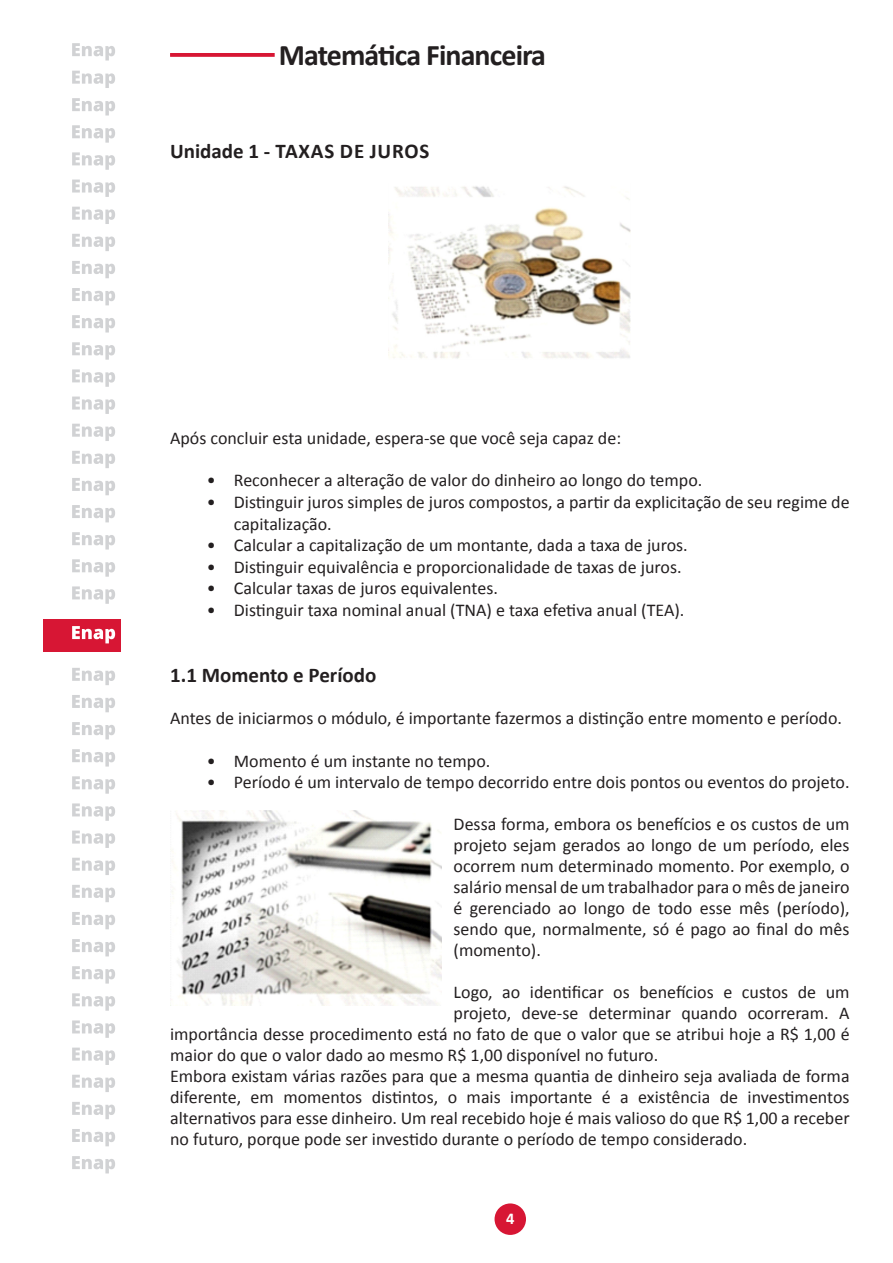
<style>
.page{position:relative;width:893px;height:1263px;background:#fff}
.page>*{position:absolute;margin:0;border:0;box-sizing:border-box;transform-origin:0 0}
.Titulo{font:700 30px "Calibri";letter-spacing:-.03em;color:#231f20}
.Sub_titulo{font:700 21px "Calibri";letter-spacing:.03em;color:#231f20}
.Sub_titulo-2{font:700 21px "Calibri";color:#231f20}
.texto{font:18px/21px "Calibri";color:#231f20;text-align:justify}
.t1{font:700 16.5px "Calibri";color:#fff}
</style>
<div class="page">
<div style="left:495px;top:1203px;width:31px;height:32px;background:#d71634;border-radius:50%"></div>
<div style="left:44px;top:619px;width:77px;height:32px;background:#d71634"></div>
<svg style="left:72px;top:626px;width:43px;height:17px"></svg>
<svg style="left:72px;top:98px;width:43px;height:17px"></svg>
<svg style="left:72px;top:125px;width:43px;height:18px"></svg>
<svg style="left:72px;top:152px;width:43px;height:18px"></svg>
<svg style="left:72px;top:180px;width:43px;height:17px"></svg>
<svg style="left:72px;top:207px;width:43px;height:17px"></svg>
<svg style="left:72px;top:234px;width:43px;height:17px"></svg>
<svg style="left:72px;top:261px;width:43px;height:17px"></svg>
<svg style="left:72px;top:288px;width:43px;height:17px"></svg>
<svg style="left:72px;top:315px;width:43px;height:17px"></svg>
<svg style="left:72px;top:342px;width:43px;height:18px"></svg>
<svg style="left:72px;top:369px;width:43px;height:18px"></svg>
<svg style="left:72px;top:397px;width:43px;height:17px"></svg>
<svg style="left:72px;top:424px;width:43px;height:17px"></svg>
<svg style="left:72px;top:451px;width:43px;height:17px"></svg>
<svg style="left:72px;top:478px;width:43px;height:17px"></svg>
<svg style="left:72px;top:505px;width:43px;height:17px"></svg>
<svg style="left:72px;top:532px;width:43px;height:17px"></svg>
<svg style="left:72px;top:559px;width:43px;height:18px"></svg>
<svg style="left:72px;top:586px;width:43px;height:18px"></svg>
<svg style="left:72px;top:668px;width:43px;height:17px"></svg>
<svg style="left:72px;top:695px;width:43px;height:17px"></svg>
<svg style="left:72px;top:722px;width:43px;height:17px"></svg>
<svg style="left:72px;top:749px;width:43px;height:17px"></svg>
<svg style="left:72px;top:776px;width:43px;height:18px"></svg>
<svg style="left:72px;top:803px;width:43px;height:18px"></svg>
<svg style="left:72px;top:830px;width:43px;height:18px"></svg>
<svg style="left:72px;top:858px;width:43px;height:17px"></svg>
<svg style="left:72px;top:885px;width:43px;height:17px"></svg>
<svg style="left:72px;top:912px;width:43px;height:17px"></svg>
<svg style="left:72px;top:939px;width:43px;height:17px"></svg>
<svg style="left:72px;top:966px;width:43px;height:17px"></svg>
<svg style="left:72px;top:993px;width:43px;height:18px"></svg>
<svg style="left:72px;top:1020px;width:43px;height:18px"></svg>
<svg style="left:72px;top:1047px;width:43px;height:18px"></svg>
<svg style="left:72px;top:1075px;width:43px;height:17px"></svg>
<svg style="left:72px;top:1102px;width:43px;height:17px"></svg>
<svg style="left:72px;top:1129px;width:43px;height:17px"></svg>
<svg style="left:72px;top:1156px;width:43px;height:17px"></svg>
<svg style="left:72px;top:71px;width:43px;height:17px"></svg>
<svg style="left:72px;top:43px;width:43px;height:18px"></svg>
<img style="left:389px;top:186px;width:242px;height:173px">
<svg style="left:170px;top:53px;width:105px;height:4px"></svg>
<img style="left:170px;top:810px;width:271px;height:196px">
<p class="Titulo" style="left:279px;top:36px;width:269px">Matemática Financeira</p>
<p class="Sub_titulo" style="left:170px;top:138px;width:261px">Unidade 1 - TAXAS DE JUROS</p>
<p class="texto" style="left:170px;top:427px;width:453px">Após concluir esta unidade, espera-se que você seja capaz de:</p>
<p class="texto" style="left:207px;top:470px;width:497px">• Reconhecer a alteração de valor do dinheiro ao longo do tempo.</p>
<p class="texto" style="left:234px;top:491px;width:617px;line-height:21.6px;text-indent:-27px">• Distinguir juros simples de juros compostos, a partir da explicitação de seu regime de capitalização.</p>
<p class="texto" style="left:207px;top:535px;width:482px">• Calcular a capitalização de um montante, dada a taxa de juros.</p>
<p class="texto" style="left:207px;top:556px;width:476px">• Distinguir equivalência e proporcionalidade de taxas de juros.</p>
<p class="texto" style="left:207px;top:578px;width:293px">• Calcular taxas de juros equivalentes.</p>
<p class="texto" style="left:207px;top:599px;width:479px">• Distinguir taxa nominal anual (TNA) e taxa efetiva anual (TEA).</p>
<p class="Sub_titulo-2" style="left:170px;top:661px;width:208px">1.1 Momento e Período</p>
<p class="texto" style="left:170px;top:707px;width:673px">Antes de iniciarmos o módulo, é importante fazermos a distinção entre momento e período.</p>
<p class="texto" style="left:207px;top:750px;width:285px">• Momento é um instante no tempo.</p>
<p class="texto" style="left:207px;top:772px;width:644px">• Período é um intervalo de tempo decorrido entre dois pontos ou eventos do projeto.</p>
<p class="texto" style="left:454px;top:814px;width:398px">Dessa forma, embora os benefícios e os custos de um projeto sejam gerados ao longo de um período, eles ocorrem num determinado momento. Por exemplo, o salário mensal de um trabalhador para o mês de janeiro é gerenciado ao longo de todo esse mês (período), sendo que, normalmente, só é pago ao final do mês (momento).</p>
<p class="texto" style="left:454px;top:982px;width:397px">Logo, ao identificar os benefícios e custos de um</p>
<p class="texto" style="left:454px;top:1003px;width:398px">projeto, deve-se determinar quando ocorreram. A</p>
<p class="texto" style="left:170px;top:1024px;width:681px">importância desse procedimento está no fato de que o valor que se atribui hoje a R$ 1,00 é</p>
<p class="texto" style="left:170px;top:1045px;width:490px">maior do que o valor dado ao mesmo R$ 1,00 disponível no futuro.</p>
<p class="texto" style="left:170px;top:1066px;width:681px">Embora existam várias razões para que a mesma quantia de dinheiro seja avaliada de forma diferente, em momentos distintos, o mais importante é a existência de investimentos alternativos para esse dinheiro. Um real recebido hoje é mais valioso do que R$ 1,00 a receber no futuro, porque pode ser investido durante o período de tempo considerado.</p>
<p class="t1" style="left:506px;top:1208px;width:10px">4</p>
</div>
